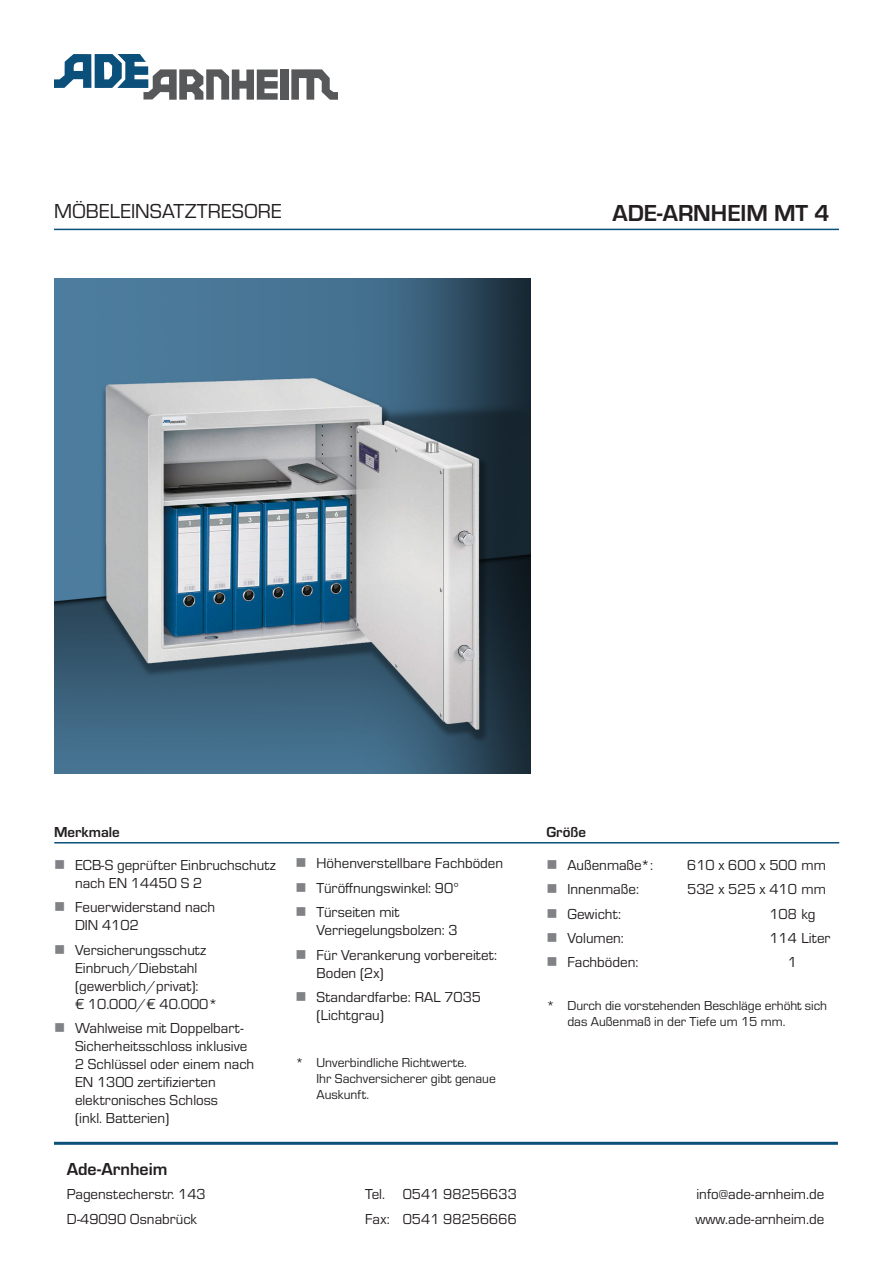
<style>
.page{position:relative;width:893px;height:1263px;background:#fff}
.page>*{position:absolute;margin:0;border:0;box-sizing:border-box;transform-origin:0 0}
.t1{font:700 24px "Eurostile";color:#231f20}
.t2{font:21px "Eurostile";color:#231f20}
.t3{font:700 18px "Eurostile";color:#231f20}
.t4{font:15px/18px "Eurostile";color:#231f20}
.t5{font:700 15px "Eurostile";color:#231f20}
.t6{font:13.5px/16.2px "Eurostile";color:#231f20}
.s1{color:#808285}
</style>
<div class="page">
<svg style="left:291px;top:69px;width:47px;height:31px"></svg>
<svg style="left:54px;top:54px;width:224px;height:46px"></svg>
<div style="left:280px;top:70px;width:9px;height:30px;background:#57585a"></div>
<hr style="left:54px;top:1142px;width:784px;height:3px;background:#0b4f7b">
<img style="left:54px;top:278px;width:476px;height:496px">
<hr style="left:54px;top:229px;width:785px;height:1px;background:#0b4f7b">
<hr style="left:54px;top:842px;width:785px;height:1px;background:#0b4f7b">
<h2 class="t2" style="left:54px;top:197px;width:229px">MÖBELEINSATZTRESORE</h2>
<h1 class="t1" style="left:612px;top:196px;width:218px">ADE-ARNHEIM MT 4</h1>
<p class="t5" style="left:54px;top:821px;width:67px">Merkmale</p>
<p class="t4" style="left:75px;top:855px;width:202px;text-indent:-21px"><span class="s1">■</span> ECB-S geprüfter Einbruchschutz nach EN 14450 S 2</p>
<p class="t4" style="left:75px;top:898px;width:142px;text-indent:-21px"><span class="s1">■</span> Feuerwiderstand nach<br>DIN 4102</p>
<p class="t4" style="left:75px;top:940px;width:144px;text-indent:-21px"><span class="s1">■</span> Versicherungsschutz<br>Einbruch/Diebstahl (gewerblich/privat):<br>€ 10.000/€ 40.000*</p>
<p class="t4" style="left:75px;top:1018px;width:181px;text-indent:-21px"><span class="s1">■</span> Wahlweise mit Doppelbart-<br>Sicherheitsschloss inklusive<br>2 Schlüssel oder einem nach<br>EN 1300 zertifizierten elektronisches Schloss<br>(inkl. Batterien)</p>
<p class="t4" style="left:296px;top:854px;width:209px"><span class="s1">■</span> Höhenverstellbare Fachböden</p>
<p class="t4" style="left:296px;top:878px;width:165px"><span class="s1">■</span> Türöffnungswinkel: 90°</p>
<p class="t4" style="left:317px;top:902px;width:143px;text-indent:-21px"><span class="s1">■</span> Türseiten mit<br>Verriegelungsbolzen: 3</p>
<p class="t4" style="left:317px;top:945px;width:182px;text-indent:-21px"><span class="s1">■</span> Für Verankerung vorbereitet:<br>Boden (2x)</p>
<p class="t4" style="left:317px;top:987px;width:166px;text-indent:-21px"><span class="s1">■</span> Standardfarbe: RAL 7035 (Lichtgrau)</p>
<p class="t6" style="left:317px;top:1054px;width:181px;text-indent:-21px">* Unverbindliche Richtwerte.<br>Ihr Sachversicherer gibt genaue<br>Auskunft.</p>
<p class="t5" style="left:546px;top:821px;width:41px">Größe</p>
<p class="t4" style="left:546px;top:855px;width:108px"><span class="s1">■</span> Außenmaße*:</p>
<p class="t4" style="left:687px;top:855px;width:140px">610 x 600 x 500 mm</p>
<p class="t4" style="left:546px;top:880px;width:94px"><span class="s1">■</span> Innenmaße:</p>
<p class="t4" style="left:687px;top:880px;width:140px">532 x 525 x 410 mm</p>
<p class="t4" style="left:546px;top:904px;width:76px"><span class="s1">■</span> Gewicht:</p>
<p class="t4" style="left:769px;top:904px;width:48px">108 kg</p>
<p class="t4" style="left:546px;top:928px;width:79px"><span class="s1">■</span> Volumen:</p>
<p class="t4" style="left:769px;top:928px;width:62px">114 Liter</p>
<p class="t4" style="left:546px;top:953px;width:93px"><span class="s1">■</span> Fachböden:</p>
<p class="t4" style="left:788px;top:953px;width:11px">1</p>
<p class="t6" style="left:567px;top:997px;width:261px;text-indent:-21px">* Durch die vorstehenden Beschläge erhöht sich das Außenmaß in der Tiefe um 15 mm.</p>
<p class="t3" style="left:67px;top:1156px;width:102px">Ade-Arnheim</p>
<p class="t4" style="left:67px;top:1185px;width:140px">Pagenstecherstr. 143</p>
<p class="t4" style="left:365px;top:1185px;width:153px">Tel. 0541 98256633</p>
<p class="t4" style="left:696px;top:1185px;width:129px">info@ade-arnheim.de</p>
<p class="t4" style="left:67px;top:1209px;width:132px">D-49090 Osnabrück</p>
<p class="t4" style="left:365px;top:1209px;width:153px">Fax: 0541 98256666</p>
<p class="t4" style="left:695px;top:1209px;width:130px">www.ade-arnheim.de</p>
</div>
